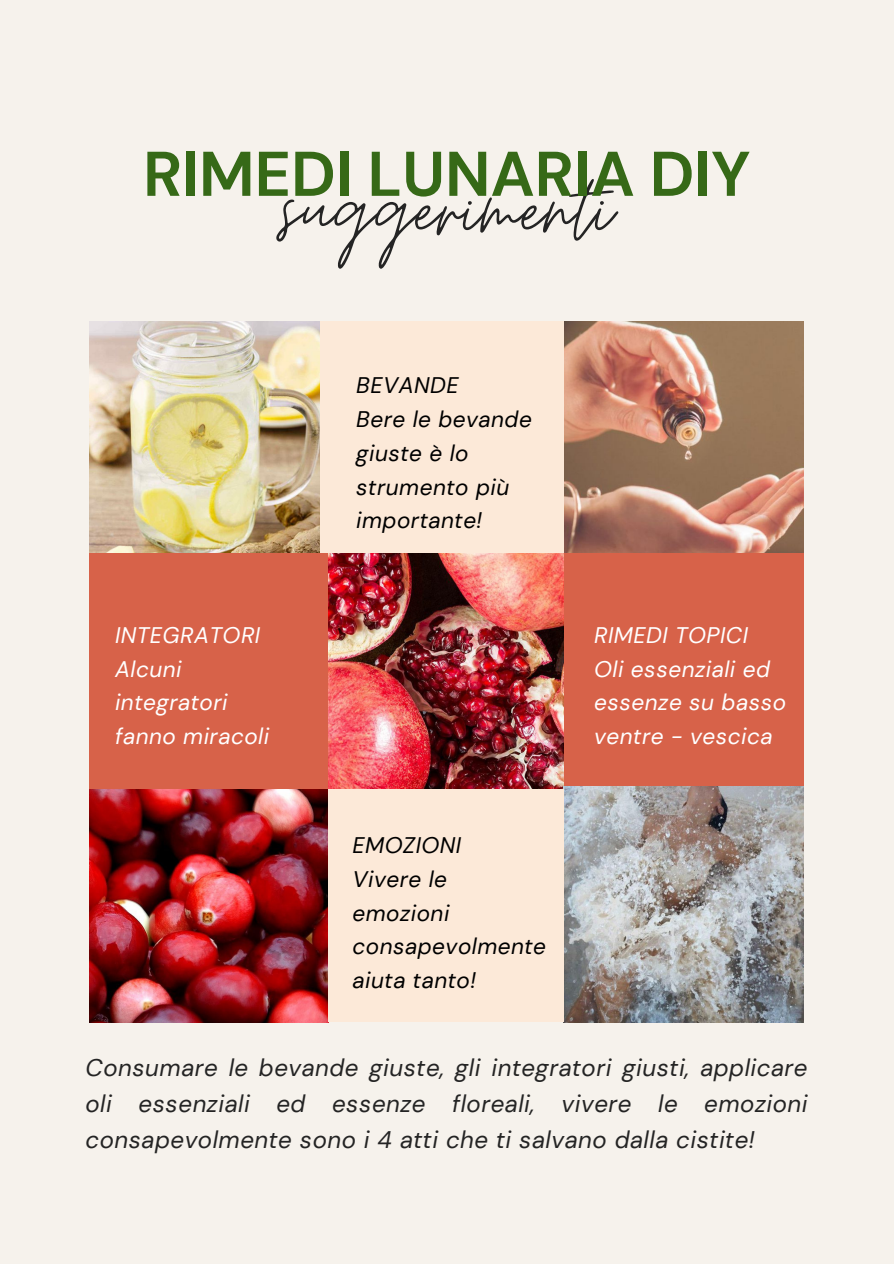
<style>
.page{position:relative;width:894px;height:1264px;background:#fff}
.page>*{position:absolute;margin:0;border:0;box-sizing:border-box;transform-origin:0 0}
.t1{font:99px "Moon Time";color:#242424}
.t2{font:700 63px "DM Sans";color:#366917}
.t3{font:italic 24px/36px "DM Sans";letter-spacing:.02em;color:#242424;text-align:justify}
.t4{font:italic 22.5px/33.8px "DM Sans";letter-spacing:.02em;color:#000}
.t5{font:italic 22.5px/33.8px "DM Sans";letter-spacing:.02em;color:#fff}
</style>
<div class="page">
<div style="left:0;top:0;width:893px;height:1263px;background:#f6f2ec"></div>
<img style="left:89px;top:321px;width:231px;height:232px">
<img style="left:563px;top:321px;width:240px;height:233px">
<div style="left:320px;top:321px;width:243px;height:233px;background:#fce9d8"></div>
<img style="left:328px;top:553px;width:235px;height:236px">
<div style="left:89px;top:553px;width:239px;height:237px;background:#d76249"></div>
<div style="left:564px;top:553px;width:239px;height:237px;background:#d76249"></div>
<img style="left:89px;top:789px;width:239px;height:233px">
<img style="left:564px;top:786px;width:239px;height:236px">
<div style="left:328px;top:789px;width:235px;height:233px;background:#fce9d8"></div>
<h1 class="t2" style="left:143px;top:133px;width:608px">RIMEDI LUNARIA DIY</h1>
<h2 class="t1" style="left:280px;top:149px;width:334px">suggerimenti</h2>
<p class="t5" style="left:115px;top:618px;width:146px">INTEGRATORI</p>
<p class="t5" style="left:115px;top:652px;width:155px">Alcuni integratori fanno miracoli</p>
<p class="t4" style="left:356px;top:369px;width:104px">BEVANDE</p>
<p class="t4" style="left:356px;top:402px;width:177px">Bere le bevande giuste è lo strumento più importante!</p>
<p class="t4" style="left:352px;top:828px;width:110px">EMOZIONI</p>
<p class="t4" style="left:352px;top:862px;width:96px">Vivere le</p>
<p class="t4" style="left:352px;top:896px;width:195px">emozioni consapevolmente aiuta tanto!</p>
<p class="t5" style="left:594px;top:618px;width:155px">RIMEDI TOPICI</p>
<p class="t5" style="left:594px;top:652px;width:193px">Oli essenziali ed essenze su basso ventre - vescica</p>
<p class="t3" style="left:85px;top:1049px;width:723px">Consumare le bevande giuste, gli integratori giusti, applicare oli essenziali ed essenze floreali, vivere le emozioni consapevolmente sono i 4 atti che ti salvano dalla cistite!</p>
</div>
